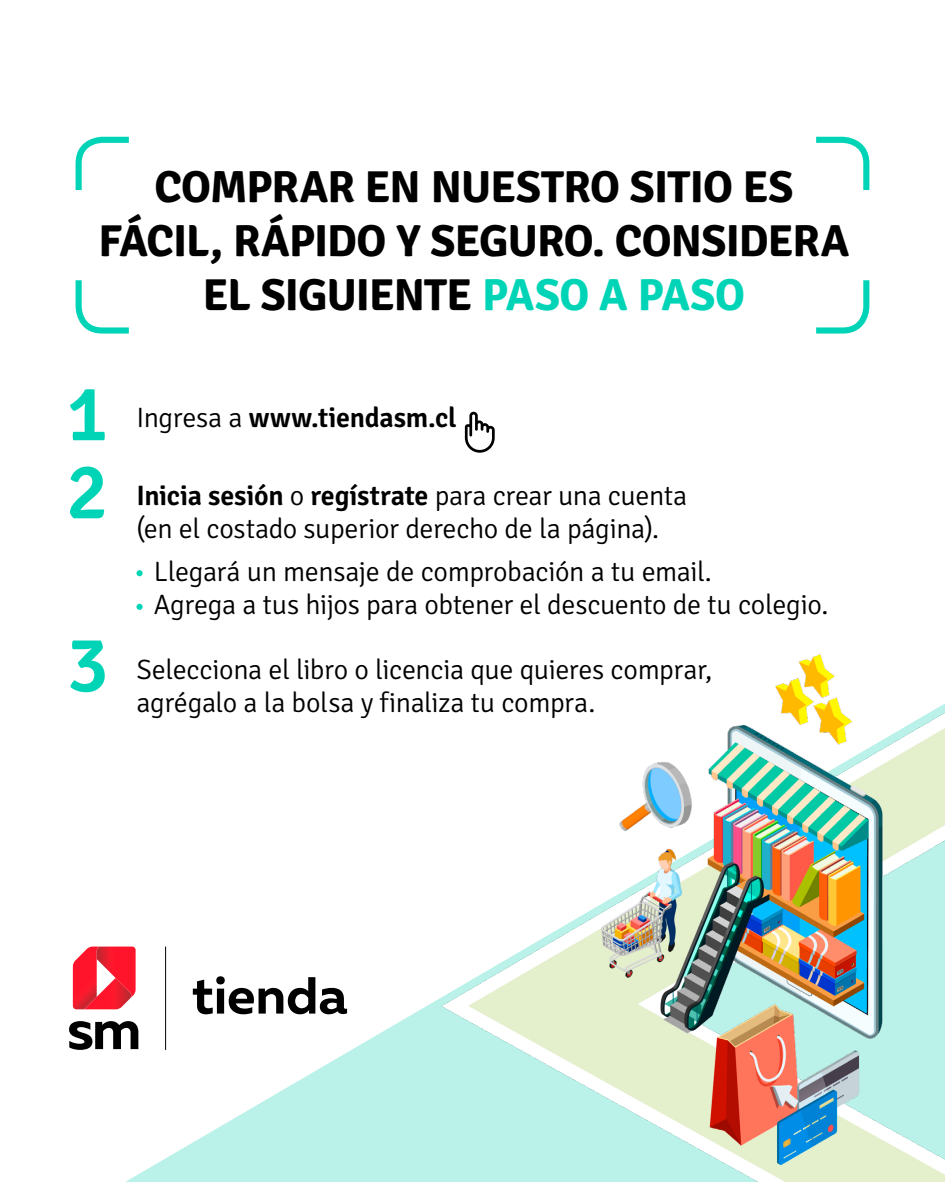
<style>
.page{position:relative;width:945px;height:1182px;background:#fff}
.page>*{position:absolute;margin:0;border:0;box-sizing:border-box;transform-origin:0 0}
.t1{font:700 44.8px/53.8px "Signika";letter-spacing:-.02em;color:#000;text-align:center}
.t2{font:300 28px/33.6px "Signika";letter-spacing:-.015em;color:#000}
.t3{font:600 28px "Signika";letter-spacing:-.01em;color:#000}
.s1{color:#00d4b7}
.s2{font-weight:300}
.s3{font-weight:600}
</style>
<div class="page">
<svg style="left:127px;top:946px;width:311px;height:235px"></svg>
<img style="left:438px;top:654px;width:507px;height:527px">
<svg style="left:465px;top:411px;width:30px;height:41px"></svg>
<svg style="left:75px;top:136px;width:54px;height:55px"></svg>
<svg style="left:75px;top:280px;width:54px;height:54px"></svg>
<svg style="left:816px;top:136px;width:54px;height:55px"></svg>
<svg style="left:816px;top:280px;width:54px;height:54px"></svg>
<svg style="left:70px;top:640px;width:35px;height:52px"></svg>
<svg style="left:70px;top:466px;width:34px;height:52px"></svg>
<svg style="left:70px;top:389px;width:35px;height:51px"></svg>
<div style="left:136px;top:570px;width:7px;height:6px;background:#00d4b7;border-radius:50%"></div>
<svg style="left:136px;top:603px;width:7px;height:7px"></svg>
<hr style="left:165px;top:946px;width:1px;height:103px;background:#000">
<svg style="left:193px;top:976px;width:154px;height:38px"></svg>
<svg style="left:69px;top:1020px;width:69px;height:29px"></svg>
<svg style="left:73px;top:946px;width:63px;height:63px;background:#f74051"></svg>
<h1 class="t1" style="left:98px;top:161px;width:753px">COMPRAR EN NUESTRO SITIO ES<br>FÁCIL, RÁPIDO Y SEGURO. CONSIDERA<br>EL SIGUIENTE <span class="s1">PASO A PASO</span></h1>
<p class="t3" style="left:136px;top:401px;width:322px"><span class="s2">Ingresa a</span> www.tiendasm.cl</p>
<p class="t2" style="left:136px;top:478px;width:552px"><span class="s3">Inicia sesión</span> o <span class="s3">regístrate</span> para crear una cuenta (en el costado superior derecho de la página).</p>
<p class="t2" style="left:154px;top:554px;width:676px">Llegará un mensaje de comprobación a tu email.<br>Agrega a tus hijos para obtener el descuento de tu colegio.</p>
<p class="t2" style="left:136px;top:652px;width:577px">Selecciona el libro o licencia que quieres comprar, agrégalo a la bolsa y finaliza tu compra.</p>
</div>
